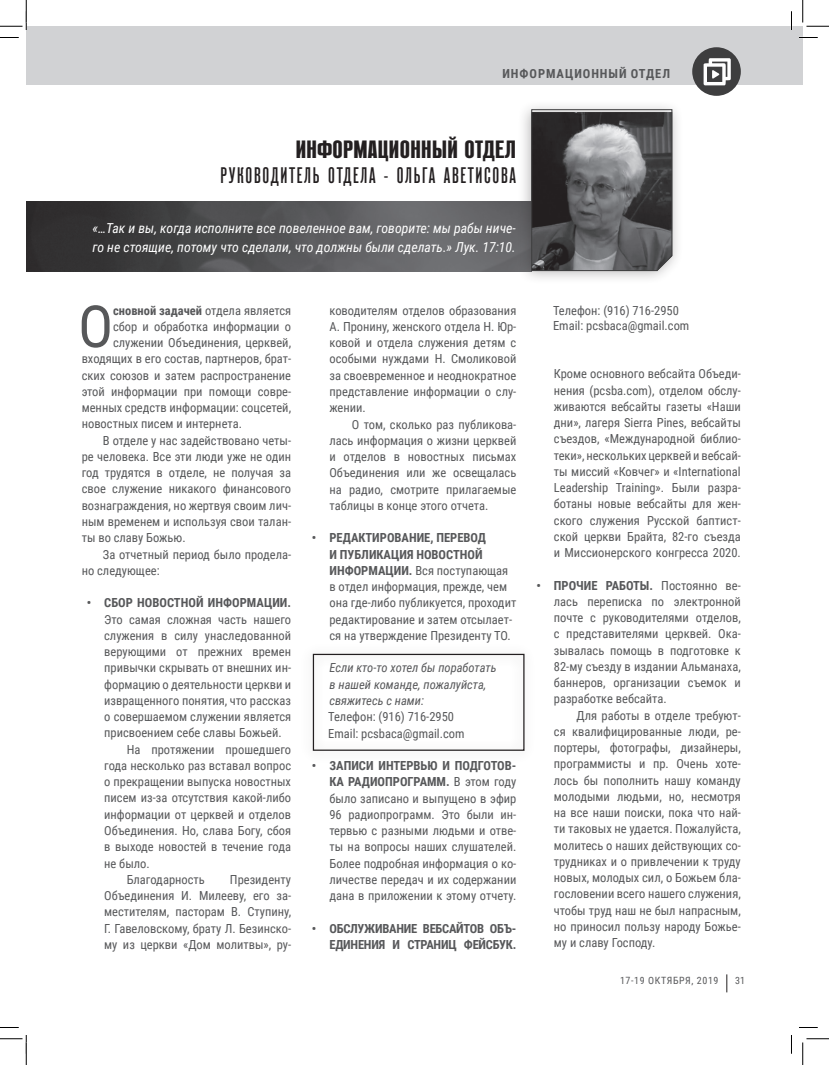
<style>
.page{position:relative;width:829px;height:1065px;background:#fff}
.page>*{position:absolute;margin:0;border:0;box-sizing:border-box;transform-origin:0 0}
.t1{font:58.25px "Roboto Condensed";color:#57585a}
.t2{font:25px "Reforma Grotesk Bold C";letter-spacing:.015em;color:#231f20}
.t3{font:22.5px "Reforma Grotesk Medium C";letter-spacing:.075em;color:#231f20}
.t4{font:italic 13.75px/18.8px "Roboto Condensed";color:#fff}
.t5{font:12.5px/16.2px "Roboto Condensed";color:#57585a;text-align:justify}
.t6{font:italic 12.5px/16.2px "Roboto Condensed";color:#57585a}
.t7{font:700 12.5px "Roboto Condensed";color:#57585a}
.t8{font:700 12.5px/16.2px "Roboto Condensed";letter-spacing:-.02em;color:#57585a;text-align:right}
.t9{font:700 12.5px "Roboto Condensed";letter-spacing:.075em;color:#57585a}
.t10{font:10px "Roboto Condensed";letter-spacing:.06em;color:#57585a}
.s1{font-weight:400}
.s2{font-weight:700}
</style>
<div class="page">
<div style="left:26px;top:26px;width:776px;height:58px;background:#d1d2d4"></div>
<img style="left:26px;top:202px;width:491px;height:70px">
<div style="left:517px;top:98px;width:167px;height:187px;background:#231f20;opacity:.32"></div>
<svg style="left:531px;top:109px;width:141px;height:162px"></svg>
<div style="left:692px;top:47px;width:49px;height:49px;background:#3e3e3f;border-radius:50%"></div>
<svg style="left:703px;top:58px;width:28px;height:27px"></svg>
<div style="left:313px;top:654px;width:211px;height:97px;border:1px solid #231f20"></div>
<svg style="left:726px;top:974px;width:1px;height:18px"></svg>
<svg style="left:0;top:37px;width:19px;height:1px"></svg>
<svg style="left:799px;top:37px;width:19px;height:1px"></svg>
<svg style="left:0;top:1027px;width:19px;height:1px"></svg>
<svg style="left:799px;top:1027px;width:19px;height:1px"></svg>
<svg style="left:791px;top:11px;width:1px;height:19px"></svg>
<svg style="left:791px;top:1035px;width:1px;height:19px"></svg>
<svg style="left:0;top:0;width:27px;height:30px"></svg>
<svg style="left:0;top:1035px;width:27px;height:30px"></svg>
<svg style="left:802px;top:0;width:27px;height:27px"></svg>
<svg style="left:802px;top:1039px;width:27px;height:26px"></svg>
<p class="t9" style="left:502px;top:65px;width:169px">ИНФОРМАЦИОННЫЙ ОТДЕЛ</p>
<h2 class="t2" style="left:296px;top:136px;width:222px">ИНФОРМАЦИОННЫЙ ОТДЕЛ</h2>
<h3 class="t3" style="left:220px;top:164px;width:297px">РУКОВОДИТЕЛЬ ОТДЕЛА - ОЛЬГА АВЕТИСОВА</h3>
<p class="t4" style="left:93px;top:219px;width:425px">«…Так и вы, когда исполните все повеленное вам, говорите: мы рабы ниче&shy;го не стоящие, потому что сделали, что должны были сделать.» Лук. 17:10.</p>
<h1 class="t1" style="left:78px;top:286px;width:36px">О</h1>
<p class="t7" style="left:113px;top:301px;width:179px">сновной задачей <span class="s1">отдела является</span></p>
<p class="t5" style="left:113px;top:318px;width:179px">сбор и обработка информации о</p>
<p class="t5" style="left:113px;top:334px;width:179px">служении Объединения, церквей,</p>
<p class="t5" style="left:82px;top:350px;width:211px">входящих в его состав, партнеров, брат-</p>
<p class="t5" style="left:82px;top:367px;width:211px">ских союзов и затем распространение</p>
<p class="t5" style="left:82px;top:383px;width:211px">этой информации при помощи совре-</p>
<p class="t5" style="left:82px;top:399px;width:211px">менных средств информации: соцсетей,</p>
<p class="t5" style="left:82px;top:415px;width:162px">новостных писем и интернета.</p>
<p class="t5" style="left:103px;top:432px;width:190px">В отделе у нас задействовано четы-</p>
<p class="t5" style="left:82px;top:448px;width:211px">ре человека. Все эти люди уже не один</p>
<p class="t5" style="left:82px;top:464px;width:211px">год трудятся в отделе, не получая за</p>
<p class="t5" style="left:82px;top:480px;width:211px">свое служение никакого финансового</p>
<p class="t5" style="left:82px;top:497px;width:211px">вознаграждения, но жертвуя своим лич-</p>
<p class="t5" style="left:82px;top:513px;width:211px">ным временем и используя свои талан-</p>
<p class="t5" style="left:82px;top:529px;width:105px">ты во славу Божью.</p>
<p class="t5" style="left:103px;top:545px;width:190px">За отчетный период было продела-</p>
<p class="t5" style="left:82px;top:562px;width:79px">но следующее:</p>
<p class="t7" style="left:87px;top:594px;width:206px">• СБОР НОВОСТНОЙ ИНФОРМАЦИИ.</p>
<p class="t5" style="left:104px;top:611px;width:188px">Это самая сложная часть нашего</p>
<p class="t5" style="left:104px;top:627px;width:188px">служения в силу унаследованной</p>
<p class="t5" style="left:104px;top:643px;width:188px">верующими от прежних времен</p>
<p class="t5" style="left:104px;top:659px;width:188px">привычки скрывать от внешних ин-</p>
<p class="t5" style="left:104px;top:676px;width:188px">формацию о деятельности церкви и</p>
<p class="t5" style="left:104px;top:692px;width:188px">извращенного понятия, что рассказ</p>
<p class="t5" style="left:104px;top:708px;width:188px">о совершаемом служении является</p>
<p class="t5" style="left:104px;top:724px;width:179px">присвоением себе славы Божьей.</p>
<p class="t5" style="left:127px;top:741px;width:166px">На протяжении прошедшего</p>
<p class="t5" style="left:104px;top:757px;width:188px">года несколько раз вставал вопрос</p>
<p class="t5" style="left:104px;top:773px;width:188px">о прекращении выпуска новостных</p>
<p class="t5" style="left:104px;top:789px;width:188px">писем из-за отсутствия какой-либо</p>
<p class="t5" style="left:104px;top:806px;width:188px">информации от церквей и отделов</p>
<p class="t5" style="left:104px;top:822px;width:188px">Объединения. Но, слава Богу, сбоя</p>
<p class="t5" style="left:104px;top:838px;width:188px">в выходе новостей в течение года</p>
<p class="t5" style="left:104px;top:854px;width:47px">не было.</p>
<p class="t5" style="left:127px;top:871px;width:80px">Благодарность</p>
<p class="t5" style="left:104px;top:871px;width:188px;text-indent:126px">Президенту Объединения И. Милееву, его за&shy;местителям, пасторам В. Ступину, Г. Гавеловскому, брату Л. Безинско&shy;му из церкви «Дом молитвы», ру-</p>
<p class="t5" style="left:329px;top:302px;width:188px">ководителям отделов образования А. Пронину, женского отдела Н. Юр&shy;ковой и отдела служения детям с особыми нуждами Н. Смоликовой за своевременное и неоднократное представление информации о слу&shy;жении.</p>
<p class="t5" style="left:329px;top:415px;width:188px;text-indent:22px">О том, сколько раз публикова&shy;лась информация о жизни церквей и отделов в новостных письмах Объединения или же освещалась на радио, смотрите прилагаемые таблицы в конце этого отчета.</p>
<p class="t5" style="left:329px;top:529px;width:188px;text-align:left;text-indent:-18px"><span class="s2">• РЕДАКТИРОВАНИЕ, ПЕРЕВОД<br>И ПУБЛИКАЦИЯ НОВОСТНОЙ<br>ИНФОРМАЦИИ.</span> Вся поступающая в отдел информация, прежде, чем она где-либо публикуется, проходит редактирование и затем отсылает&shy;ся на утверждение Президенту ТО.</p>
<p class="t6" style="left:329px;top:659px;width:169px">Если кто-то хотел бы поработать в нашей команде, пожалуйста, свяжитесь с нами:</p>
<p class="t5" style="left:328px;top:708px;width:138px">Телефон: (916) 716-2950<br>Email: pcsbaca@gmail.com</p>
<p class="t5" style="left:329px;top:757px;width:188px;text-indent:-18px"><span class="s2">• ЗАПИСИ ИНТЕРВЬЮ И ПОДГОТОВ-КА РАДИОПРОГРАММ.</span> В этом году было записано и выпущено в эфир 96 радиопрограмм. Это были ин&shy;тервью с разными людьми и отве&shy;ты на вопросы наших слушателей.<br>Более подробная информация о ко&shy;личестве передач и их содержании дана в приложении к этому отчету.</p>
<p class="t8" style="left:312px;top:920px;width:206px">• ОБСЛУЖИВАНИЕ ВЕБСАЙТОВ ОБЪ-<br>ЕДИНЕНИЯ И СТРАНИЦ ФЕЙСБУК.</p>
<p class="t5" style="left:553px;top:303px;width:138px;line-height:15px">Телефон: (916) 716-2950<br>Email: pcsbaca@gmail.com</p>
<p class="t5" style="left:554px;top:365px;width:188px">Кроме основного вебсайта Объеди&shy;нения (pcsba.com), отделом обслу&shy;живаются вебсайты газеты «Наши дни», лагеря Sierra Pines, вебсайты съездов, «Международной библио&shy;теки», нескольких церквей и вебсай&shy;ты миссий «Ковчег» и «International Leadership Training». Были разра&shy;ботаны новые вебсайты для жен&shy;ского служения Русской баптист&shy;ской церкви Брайта, 82-го съезда и Миссионерского конгресса 2020.</p>
<p class="t5" style="left:554px;top:577px;width:188px;text-indent:-18px"><span class="s2">• ПРОЧИЕ РАБОТЫ.</span> Постоянно ве&shy;лась переписка по электронной почте с руководителями отделов, с представителями церквей. Ока&shy;зывалась помощь в подготовке к 82-му съезду в издании Альманаха, баннеров, организации съемок и разработке вебсайта.</p>
<p class="t5" style="left:554px;top:707px;width:188px;text-indent:22px">Для работы в отделе требуют&shy;ся квалифицированные люди, ре&shy;портеры, фотографы, дизайнеры, программисты и пр. Очень хоте&shy;лось бы пополнить нашу команду молодыми людьми, но, несмотря на все наши поиски, пока что най&shy;ти таковых не удается. Пожалуйста, молитесь о наших действующих со&shy;трудниках и о привлечении к труду новых, молодых сил, о Божьем бла&shy;гословении всего нашего служения, чтобы труд наш не был напрасным, но приносил пользу народу Божье&shy;му и славу Господу.</p>
<p class="t10" style="left:620px;top:973px;width:100px">17-19 ОКТЯБРЯ, 2019</p>
<p class="t10" style="left:735px;top:973px;width:11px">31</p>
</div>
